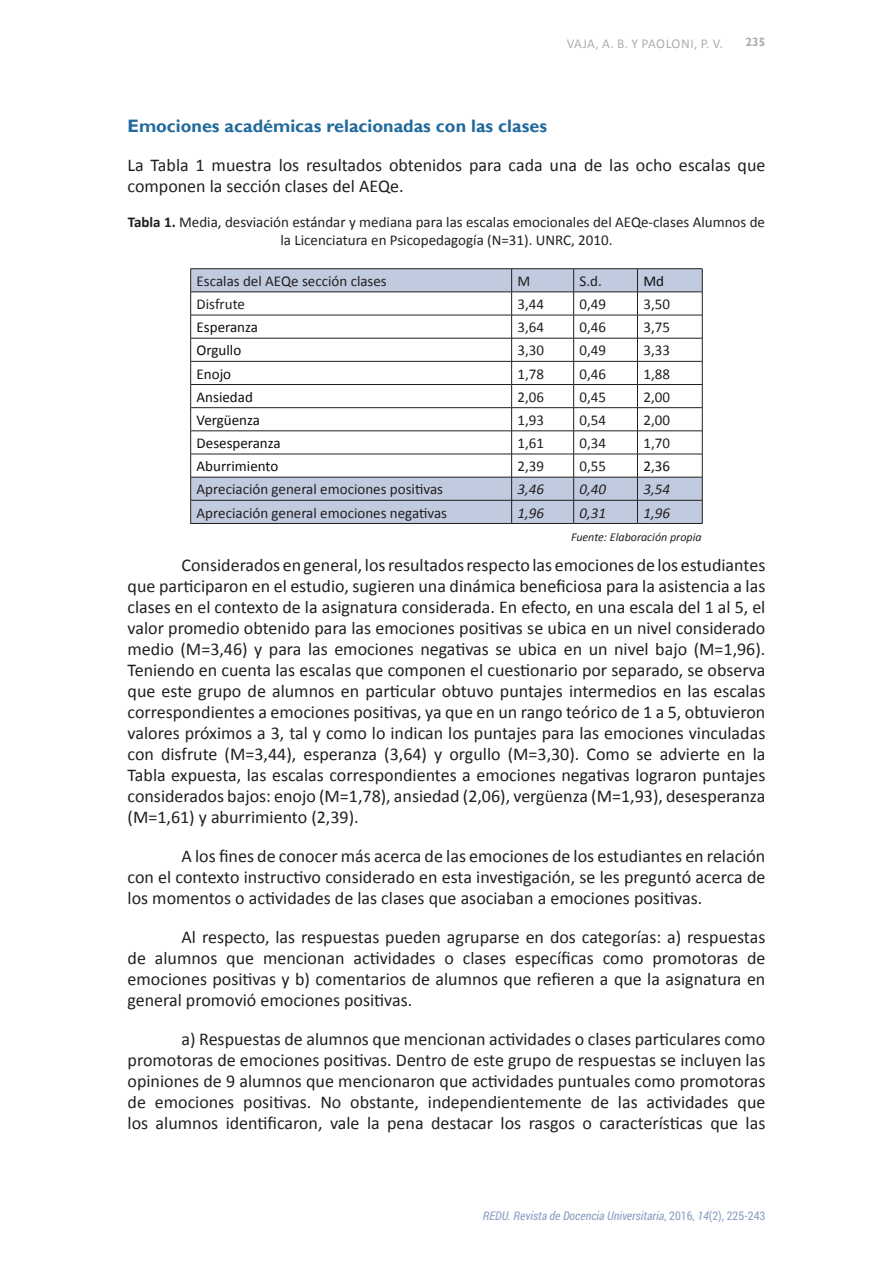
<style>
.page{position:relative;width:893px;height:1263px;background:#fff}
.page>*{position:absolute;margin:0;border:0;box-sizing:border-box;transform-origin:0 0}
.REDU_TXTGRAL{font:18px/21px "Calibri";color:#231f20;text-align:justify}
.REDU_TXTGRAL_1P{font:18px/21px "Calibri";color:#231f20}
.REDU_TIT2{font:700 18px "Gill Sans";color:#216a9c}
.REDU_TXT_TABLA{font:15px "Calibri";color:#231f20}
.REDU_TIT_TABLA{font:15px/18px "Calibri";color:#231f20;text-align:center}
.REDU_TXT_TABLA-2{font:15px "Calibri";color:#0c0f12}
.REDU_TXT_TABLA-3{font:italic 15px "Calibri";color:#231f20}
.t1{font:13.5px "Calibri";letter-spacing:.03em;color:#b0aead}
.t2{font:italic 12px "Roboto Condensed";color:#8ca3c4}
.REDU_FUENTE_TABLA{font:italic 12px "Calibri";color:#231f20}
.t3{font:700 12px "Gill Sans";color:#b0aead}
.s1{font-weight:700}
.s2{font-style:normal}
</style>
<div class="page">
<svg style="left:191px;top:269px;width:511px;height:254px"></svg>
<hr style="left:190px;top:315px;width:322px;height:1px;background:#231f20">
<hr style="left:512px;top:315px;width:62px;height:1px;background:#231f20">
<hr style="left:574px;top:315px;width:63px;height:1px;background:#231f20">
<hr style="left:637px;top:315px;width:65px;height:1px;background:#231f20">
<hr style="left:190px;top:338px;width:322px;height:1px;background:#231f20">
<hr style="left:512px;top:338px;width:62px;height:1px;background:#231f20">
<hr style="left:574px;top:338px;width:63px;height:1px;background:#231f20">
<hr style="left:637px;top:338px;width:65px;height:1px;background:#231f20">
<hr style="left:190px;top:361px;width:322px;height:1px;background:#231f20">
<hr style="left:512px;top:361px;width:62px;height:1px;background:#231f20">
<hr style="left:574px;top:361px;width:63px;height:1px;background:#231f20">
<hr style="left:637px;top:361px;width:65px;height:1px;background:#231f20">
<hr style="left:190px;top:384px;width:322px;height:1px;background:#231f20">
<hr style="left:512px;top:384px;width:62px;height:1px;background:#231f20">
<hr style="left:574px;top:384px;width:63px;height:1px;background:#231f20">
<hr style="left:637px;top:384px;width:65px;height:1px;background:#231f20">
<hr style="left:190px;top:407px;width:322px;height:1px;background:#231f20">
<hr style="left:512px;top:407px;width:62px;height:1px;background:#231f20">
<hr style="left:574px;top:407px;width:63px;height:1px;background:#231f20">
<hr style="left:637px;top:407px;width:65px;height:1px;background:#231f20">
<hr style="left:190px;top:431px;width:322px;height:1px;background:#231f20">
<hr style="left:512px;top:431px;width:62px;height:1px;background:#231f20">
<hr style="left:574px;top:431px;width:63px;height:1px;background:#231f20">
<hr style="left:637px;top:431px;width:65px;height:1px;background:#231f20">
<hr style="left:190px;top:500px;width:322px;height:1px;background:#231f20">
<hr style="left:512px;top:500px;width:62px;height:1px;background:#231f20">
<svg style="left:511px;top:269px;width:1px;height:254px"></svg>
<hr style="left:574px;top:500px;width:63px;height:1px;background:#231f20">
<svg style="left:573px;top:269px;width:1px;height:254px"></svg>
<hr style="left:637px;top:500px;width:65px;height:1px;background:#231f20">
<svg style="left:637px;top:269px;width:1px;height:254px"></svg>
<hr style="left:190px;top:268px;width:322px;height:1px;background:#231f20">
<hr style="left:512px;top:268px;width:62px;height:1px;background:#231f20">
<hr style="left:574px;top:268px;width:63px;height:1px;background:#231f20">
<hr style="left:637px;top:268px;width:65px;height:1px;background:#231f20">
<hr style="left:190px;top:523px;width:322px;height:1px;background:#231f20">
<hr style="left:512px;top:523px;width:62px;height:1px;background:#231f20">
<hr style="left:574px;top:523px;width:63px;height:1px;background:#231f20">
<hr style="left:637px;top:523px;width:65px;height:1px;background:#231f20">
<hr style="left:190px;top:292px;width:322px;height:1px;background:#231f20">
<hr style="left:512px;top:292px;width:62px;height:1px;background:#231f20">
<hr style="left:574px;top:292px;width:63px;height:1px;background:#231f20">
<hr style="left:637px;top:292px;width:65px;height:1px;background:#231f20">
<hr style="left:190px;top:454px;width:322px;height:1px;background:#231f20">
<svg style="left:190px;top:269px;width:1px;height:254px"></svg>
<hr style="left:512px;top:454px;width:62px;height:1px;background:#231f20">
<hr style="left:574px;top:454px;width:63px;height:1px;background:#231f20">
<hr style="left:637px;top:454px;width:65px;height:1px;background:#231f20">
<svg style="left:702px;top:269px;width:1px;height:254px"></svg>
<hr style="left:190px;top:477px;width:322px;height:1px;background:#231f20">
<hr style="left:512px;top:477px;width:62px;height:1px;background:#231f20">
<hr style="left:574px;top:477px;width:63px;height:1px;background:#231f20">
<hr style="left:637px;top:477px;width:65px;height:1px;background:#231f20">
<p class="t1" style="left:567px;top:35px;width:158px">VAJA, A. B. Y PAOLONI, P. V.</p>
<p class="t3" style="left:745px;top:34px;width:21px">235</p>
<p class="REDU_TIT2" style="left:128px;top:115px;width:421px">Emociones académicas relacionadas con las clases</p>
<p class="REDU_TXTGRAL_1P" style="left:128px;top:154px;width:639px">La Tabla 1 muestra los resultados obtenidos para cada una de las ocho escalas que componen la sección clases del AEQe.</p>
<p class="REDU_TIT_TABLA" style="left:128px;top:213px;width:639px"><span class="s1">Tabla 1.</span> Media, desviación estándar y mediana para las escalas emocionales del AEQe-clases Alumnos de la Licenciatura en Psicopedagogía (N=31). UNRC, 2010.</p>
<p class="REDU_TXT_TABLA" style="left:197px;top:271px;width:192px">Escalas del AEQe sección clases</p>
<p class="REDU_TXT_TABLA" style="left:518px;top:271px;width:14px">M</p>
<p class="REDU_TXT_TABLA" style="left:580px;top:271px;width:24px">S.d.</p>
<p class="REDU_TXT_TABLA-2" style="left:643px;top:271px;width:22px">Md</p>
<p class="REDU_TXT_TABLA" style="left:197px;top:295px;width:50px">Disfrute</p>
<p class="REDU_TXT_TABLA" style="left:518px;top:295px;width:28px">3,44</p>
<p class="REDU_TXT_TABLA" style="left:580px;top:295px;width:28px">0,49</p>
<p class="REDU_TXT_TABLA" style="left:643px;top:295px;width:28px">3,50</p>
<p class="REDU_TXT_TABLA-2" style="left:197px;top:318px;width:63px">Esperanza</p>
<p class="REDU_TXT_TABLA" style="left:518px;top:318px;width:28px">3,64</p>
<p class="REDU_TXT_TABLA" style="left:580px;top:318px;width:28px">0,46</p>
<p class="REDU_TXT_TABLA" style="left:643px;top:318px;width:28px">3,75</p>
<p class="REDU_TXT_TABLA-2" style="left:197px;top:341px;width:46px">Orgullo</p>
<p class="REDU_TXT_TABLA" style="left:518px;top:341px;width:28px">3,30</p>
<p class="REDU_TXT_TABLA" style="left:580px;top:341px;width:28px">0,49</p>
<p class="REDU_TXT_TABLA" style="left:643px;top:341px;width:28px">3,33</p>
<p class="REDU_TXT_TABLA-2" style="left:197px;top:364px;width:36px">Enojo</p>
<p class="REDU_TXT_TABLA" style="left:518px;top:364px;width:28px">1,78</p>
<p class="REDU_TXT_TABLA" style="left:580px;top:364px;width:28px">0,46</p>
<p class="REDU_TXT_TABLA" style="left:643px;top:364px;width:28px">1,88</p>
<p class="REDU_TXT_TABLA-2" style="left:197px;top:387px;width:58px">Ansiedad</p>
<p class="REDU_TXT_TABLA" style="left:518px;top:387px;width:28px">2,06</p>
<p class="REDU_TXT_TABLA" style="left:580px;top:387px;width:28px">0,45</p>
<p class="REDU_TXT_TABLA" style="left:643px;top:387px;width:28px">2,00</p>
<p class="REDU_TXT_TABLA-2" style="left:197px;top:410px;width:65px">Vergüenza</p>
<p class="REDU_TXT_TABLA" style="left:518px;top:410px;width:28px">1,93</p>
<p class="REDU_TXT_TABLA" style="left:580px;top:410px;width:28px">0,54</p>
<p class="REDU_TXT_TABLA" style="left:643px;top:410px;width:28px">2,00</p>
<p class="REDU_TXT_TABLA-2" style="left:197px;top:434px;width:86px">Desesperanza</p>
<p class="REDU_TXT_TABLA" style="left:518px;top:434px;width:28px">1,61</p>
<p class="REDU_TXT_TABLA" style="left:580px;top:434px;width:28px">0,34</p>
<p class="REDU_TXT_TABLA" style="left:643px;top:434px;width:28px">1,70</p>
<p class="REDU_TXT_TABLA-2" style="left:197px;top:457px;width:83px">Aburrimiento</p>
<p class="REDU_TXT_TABLA" style="left:518px;top:457px;width:28px">2,39</p>
<p class="REDU_TXT_TABLA" style="left:580px;top:457px;width:28px">0,55</p>
<p class="REDU_TXT_TABLA-2" style="left:643px;top:457px;width:28px">2,36</p>
<p class="REDU_TXT_TABLA" style="left:197px;top:480px;width:248px">Apreciación general emociones positivas</p>
<p class="REDU_TXT_TABLA-3" style="left:518px;top:479px;width:28px">3,46</p>
<p class="REDU_TXT_TABLA-3" style="left:580px;top:479px;width:28px">0,40</p>
<p class="REDU_TXT_TABLA-3" style="left:643px;top:479px;width:28px">3,54</p>
<p class="REDU_TXT_TABLA" style="left:197px;top:503px;width:252px">Apreciación general emociones negativas</p>
<p class="REDU_TXT_TABLA-3" style="left:518px;top:502px;width:28px">1,96</p>
<p class="REDU_TXT_TABLA-3" style="left:580px;top:502px;width:28px">0,31</p>
<p class="REDU_TXT_TABLA-3" style="left:643px;top:502px;width:28px">1,96</p>
<p class="REDU_FUENTE_TABLA" style="left:571px;top:529px;width:132px">Fuente: Elaboración propia</p>
<p class="REDU_TXTGRAL" style="left:128px;top:555px;width:639px;text-indent:54px">Considerados en general, los resultados respecto las emociones de los estudiantes que participaron en el estudio, sugieren una dinámica beneficiosa para la asistencia a las clases en el contexto de la asignatura considerada. En efecto, en una escala del 1 al 5, el valor promedio obtenido para las emociones positivas se ubica en un nivel considerado medio (M=3,46) y para las emociones negativas se ubica en un nivel bajo (M=1,96).<br>Teniendo en cuenta las escalas que componen el cuestionario por separado, se observa que este grupo de alumnos en particular obtuvo puntajes intermedios en las escalas correspondientes a emociones positivas, ya que en un rango teórico de 1 a 5, obtuvieron valores próximos a 3, tal y como lo indican los puntajes para las emociones vinculadas con disfrute (M=3,44), esperanza (3,64) y orgullo (M=3,30). Como se advierte en la Tabla expuesta, las escalas correspondientes a emociones negativas lograron puntajes considerados bajos: enojo (M=1,78), ansiedad (2,06), vergüenza (M=1,93), desesperanza (M=1,61) y aburrimiento (2,39).</p>
<p class="REDU_TXTGRAL" style="left:128px;top:846px;width:639px;text-indent:54px">A los fines de conocer más acerca de las emociones de los estudiantes en relación con el contexto instructivo considerado en esta investigación, se les preguntó acerca de los momentos o actividades de las clases que asociaban a emociones positivas.</p>
<p class="REDU_TXTGRAL" style="left:128px;top:927px;width:639px;text-indent:54px">Al respecto, las respuestas pueden agruparse en dos categorías: a) respuestas de alumnos que mencionan actividades o clases específicas como promotoras de emociones positivas y b) comentarios de alumnos que refieren a que la asignatura en general promovió emociones positivas.</p>
<p class="REDU_TXTGRAL" style="left:128px;top:1029px;width:639px;text-indent:54px">a) Respuestas de alumnos que mencionan actividades o clases particulares como promotoras de emociones positivas. Dentro de este grupo de respuestas se incluyen las opiniones de 9 alumnos que mencionaron que actividades puntuales como promotoras de emociones positivas. No obstante, independientemente de las actividades que los alumnos identificaron, vale la pena destacar los rasgos o características que las</p>
<p class="t2" style="left:483px;top:1207px;width:284px">REDU. Revista de Docencia Universitaria<span class="s2">, 2016,</span> 14<span class="s2">(2), 225-243</span></p>
</div>
